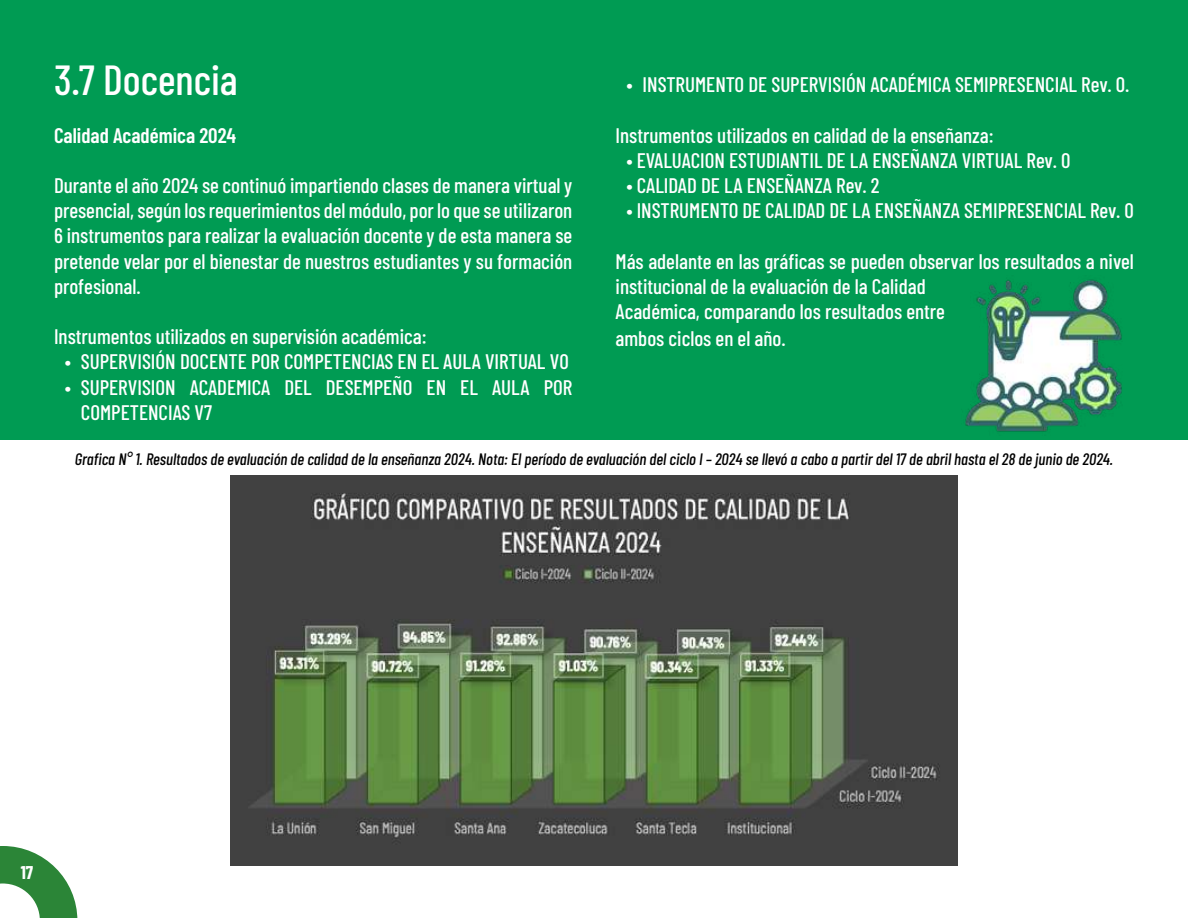
<style>
.page{position:relative;width:1188px;height:918px;background:#fff}
.page>*{position:absolute;margin:0;border:0;box-sizing:border-box;transform-origin:0 0}
.t1{font:500 42px "Barlow Condensed";color:#fff}
.t2{font:500 21px/25.2px "Barlow Condensed";color:#fff}
.t3{font:600 21px "Barlow Condensed";color:#fff}
.t4{font:700 18px "Barlow Condensed";color:#fff}
.t5{font:italic 500 16.5px "Barlow Condensed";color:#000}
</style>
<div class="page">
<svg style="left:0;top:846px;width:77px;height:72px"></svg>
<div style="left:0;top:0;width:1188px;height:440px;background:#009b53"></div>
<img style="left:965px;top:279px;width:157px;height:153px">
<img style="left:230px;top:476px;width:728px;height:389px">
<h1 class="t1" style="left:54px;top:49px;width:185px">3.7 Docencia</h1>
<p class="t2" style="left:626px;top:70px;width:505px">• INSTRUMENTO DE SUPERVISIÓN ACADÉMICA SEMIPRESENCIAL Rev. 0.</p>
<p class="t2" style="left:616px;top:121px;width:380px">Instrumentos utilizados en calidad de la enseñanza:</p>
<p class="t2" style="left:626px;top:146px;width:446px">• EVALUACION ESTUDIANTIL DE LA ENSEÑANZA VIRTUAL Rev. 0</p>
<p class="t2" style="left:626px;top:171px;width:255px">• CALIDAD DE LA ENSEÑANZA Rev. 2</p>
<p class="t2" style="left:626px;top:196px;width:509px">• INSTRUMENTO DE CALIDAD DE LA ENSEÑANZA SEMIPRESENCIAL Rev. 0</p>
<p class="t2" style="left:616px;top:247px;width:520px;line-height:25.8px">Más adelante en las gráficas se pueden observar los resultados a nivel institucional de la evaluación de la Calidad<br>Académica, comparando los resultados entre<br>ambos ciclos en el año.</p>
<p class="t3" style="left:54px;top:120px;width:184px">Calidad Académica 2024</p>
<p class="t2" style="left:54px;top:171px;width:520px;text-align:justify">Durante el año 2024 se continuó impartiendo clases de manera virtual y presencial, según los requerimientos del módulo, por lo que se utilizaron 6 instrumentos para realizar la evaluación docente y de esta manera se pretende velar por el bienestar de nuestros estudiantes y su formación profesional.</p>
<p class="t2" style="left:54px;top:322px;width:374px">Instrumentos utilizados en supervisión académica:</p>
<p class="t2" style="left:65px;top:348px;width:505px">• SUPERVISIÓN DOCENTE POR COMPETENCIAS EN EL AULA VIRTUAL V0</p>
<p class="t2" style="left:81px;top:373px;width:493px;text-indent:-16px">• SUPERVISION ACADEMICA DEL DESEMPEÑO EN EL AULA POR<br>COMPETENCIAS V7</p>
<p class="t5" style="left:75px;top:447px;width:1040px">Grafica N° 1. Resultados de evaluación de calidad de la enseñanza 2024. Nota: El período de evaluación del ciclo I – 2024 se llevó a cabo a partir del 17 de abril hasta el 28 de junio de 2024.</p>
<p class="t4" style="left:21px;top:860px;width:14px">17</p>
</div>
